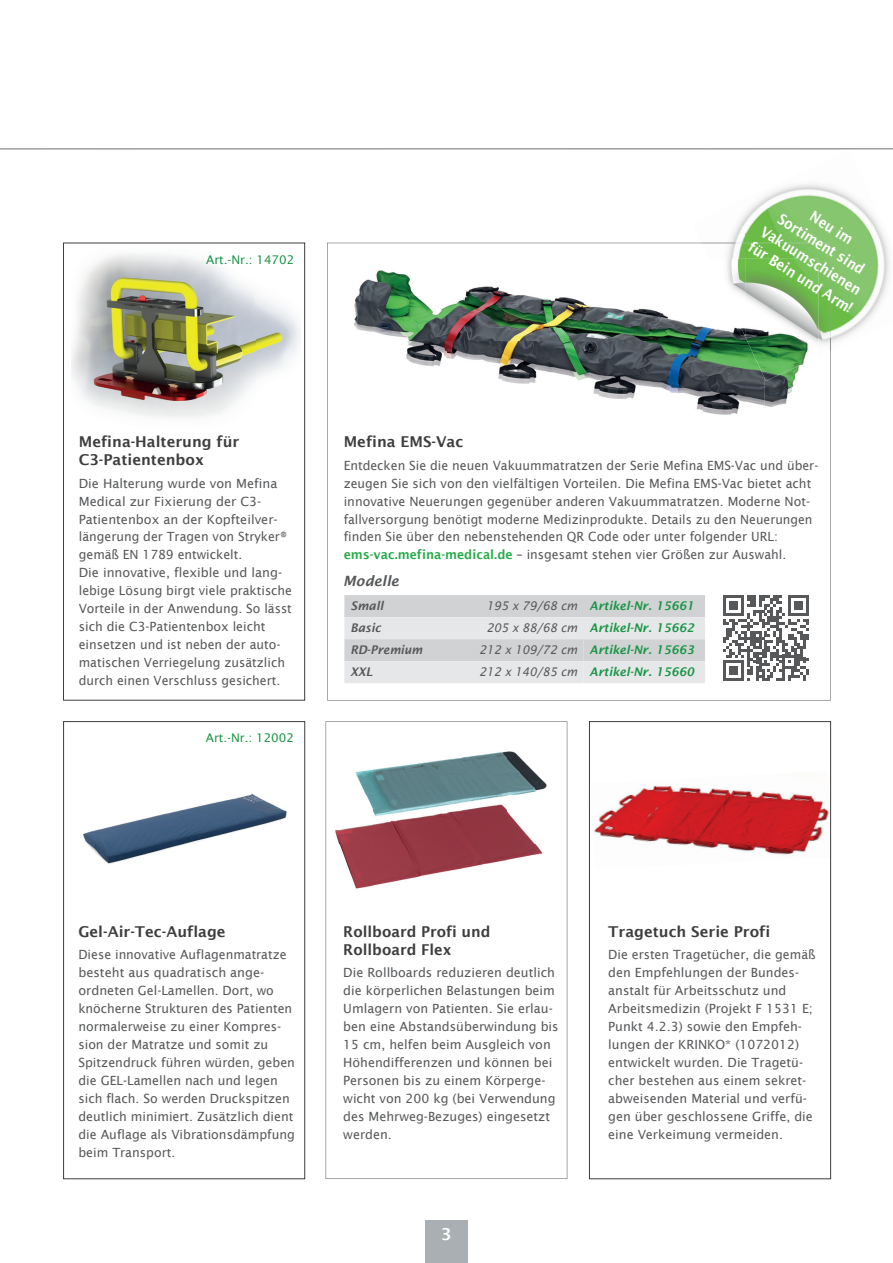
<style>
.page{position:relative;width:893px;height:1263px;background:#fff}
.page>*{position:absolute;margin:0;border:0;box-sizing:border-box;transform-origin:0 0}
.t1{font:600 16.5px "Lucida Sans";color:#fff}
.t2{font:600 15px/18px "Lucida Sans";color:#3e3e3f}
.t3{font:600 15px/19.5px "Lucida Sans";color:#fff;scale:.88 1}
.t4{font:italic 600 14.25px "Lucida Sans";color:#57585a}
.t5{font:12.75px/18px "Lucida Sans";color:#57585a}
.t6{font:italic 600 12px "Lucida Sans";color:#1a9547}
.t7{font:12px "Lucida Sans";color:#1a9547}
.t8{font:italic 600 12px "Lucida Sans";color:#57585a}
.t9{font:italic 600 12px "Lucida Sans";color:#57585a;scale:.95 1}
.s1{font-weight:600;color:#29ab4a}
.s2{font-weight:400;color:#57585a}
</style>
<div class="page">
<svg style="left:327px;top:243px;width:504px;height:457px"></svg>
<img style="left:594px;top:771px;width:238px;height:98px">
<div style="left:589px;top:721px;width:242px;height:458px;border:1px solid #3e3e3f"></div>
<svg style="left:326px;top:721px;width:241px;height:458px"></svg>
<img style="left:72px;top:254px;width:229px;height:164px">
<hr style="left:0;top:148px;width:893px;height:1px;background:#6c6d70">
<div style="left:425px;top:1220px;width:43px;height:43px;background:#a9afb2"></div>
<div style="left:63px;top:243px;width:242px;height:457px;border:1px solid #3e3e3f"></div>
<img style="left:82px;top:794px;width:205px;height:70px">
<div style="left:63px;top:721px;width:242px;height:458px;border:1px solid #3e3e3f"></div>
<img style="left:329px;top:746px;width:223px;height:148px">
<img style="left:335px;top:259px;width:366px;height:83px">
<img style="left:335px;top:342px;width:429px;height:83px">
<img style="left:764px;top:381px;width:54px;height:44px">
<svg style="left:723px;top:595px;width:86px;height:86px"></svg>
<svg style="left:344px;top:595px;width:361px;height:88px;background:#dbdcde"></svg>
<img style="left:731px;top:184px;width:159px;height:173px">
<img style="left:692px;top:205px;width:65px;height:54px">
<img style="left:701px;top:243px;width:130px;height:108px">
<img style="left:745px;top:259px;width:73px;height:122px">
<img style="left:709px;top:259px;width:36px;height:78px">
<p class="t7" style="left:206px;top:253px;width:90px">Art.-Nr.: 14702</p>
<p class="t2" style="left:79px;top:433px;width:162px">Mefina-Halterung für<br>C3-Patientenbox</p>
<p class="t5" style="left:79px;top:474px;width:215px">Die Halterung wurde von Mefina Medical zur Fixierung der C3- Patientenbox an der Kopfteilver&shy;längerung der Tragen von Stryker® gemäß EN 1789 entwickelt.<br>Die innovative, flexible und lang&shy;lebige Lösung birgt viele praktische Vorteile in der Anwendung. So lässt sich die C3-Patientenbox leicht einsetzen und ist neben der auto&shy;matischen Verriegelung zusätzlich durch einen Verschluss gesichert.</p>
<p class="t7" style="left:206px;top:731px;width:90px">Art.-Nr.: 12002</p>
<p class="t3" style="left:816px;top:207px;width:56px;rotate:32deg">Neu im</p>
<p class="t3" style="left:784px;top:209px;width:114px;rotate:32deg">Sortiment sind</p>
<p class="t3" style="left:766px;top:221px;width:137px;rotate:32deg">Vakuumschienen für Bein und Arm!</p>
<p class="t2" style="left:344px;top:433px;width:121px">Mefina EMS-Vac</p>
<p class="t5" style="left:344px;top:456px;width:476px">Entdecken Sie die neuen Vakuummatratzen der Serie Mefina EMS-Vac und über&shy;zeugen Sie sich von den vielfältigen Vorteilen. Die Mefina EMS-Vac bietet acht innovative Neuerungen gegenüber anderen Vakuummatratzen. Moderne Not&shy;fallversorgung benötigt moderne Medizinprodukte. Details zu den Neuerungen finden Sie über den nebenstehenden QR Code oder unter folgender URL: <span class="s1">ems-vac.mefina-medical.de</span> – insgesamt stehen vier Größen zur Auswahl.</p>
<p class="t4" style="left:343px;top:573px;width:57px">Modelle</p>
<p class="t8" style="left:350px;top:599px;width:34px">Small</p>
<p class="t6" style="left:487px;top:599px;width:209px"><span class="s2">195 x 79/68 cm</span> Artikel-Nr. 15661</p>
<p class="t8" style="left:350px;top:621px;width:32px">Basic</p>
<p class="t6" style="left:487px;top:621px;width:209px"><span class="s2">205 x 88/68 cm</span> Artikel-Nr. 15662</p>
<p class="t9" style="left:350px;top:643px;width:77px">RD-Premium</p>
<p class="t6" style="left:479px;top:643px;width:216px"><span class="s2">212 x 109/72 cm</span> Artikel-Nr. 15663</p>
<p class="t8" style="left:350px;top:665px;width:24px">XXL</p>
<p class="t6" style="left:479px;top:665px;width:216px"><span class="s2">212 x 140/85 cm</span> Artikel-Nr. 15660</p>
<p class="t2" style="left:78px;top:922px;width:149px">Gel-Air-Tec-Auflage</p>
<p class="t5" style="left:78px;top:946px;width:218px">Diese innovative Auflagenmatratze besteht aus quadratisch ange&shy;ordneten Gel-Lamellen. Dort, wo knöcherne Strukturen des Patienten normalerweise zu einer Kompres&shy;sion der Matratze und somit zu<br>Spitzendruck führen würden, geben die GEL-Lamellen nach und legen sich flach. So werden Druckspitzen deutlich minimiert. Zusätzlich dient die Auflage als Vibrationsdämpfung beim Transport.</p>
<p class="t2" style="left:343px;top:922px;width:149px">Rollboard Profi und<br>Rollboard Flex</p>
<p class="t5" style="left:343px;top:964px;width:217px">Die Rollboards reduzieren deutlich die körperlichen Belastungen beim<br>Umlagern von Patienten. Sie erlau&shy;ben eine Abstandsüberwindung bis<br>15 cm, helfen beim Ausgleich von<br>Höhendifferenzen und können bei<br>Personen bis zu einem Körperge&shy;wicht von 200 kg (bei Verwendung des Mehrweg-Bezuges) eingesetzt werden.</p>
<p class="t1" style="left:441px;top:1224px;width:12px">3</p>
<p class="t2" style="left:608px;top:922px;width:164px">Tragetuch Serie Profi</p>
<p class="t5" style="left:608px;top:946px;width:209px">Die ersten Tragetücher, die gemäß den Empfehlungen der Bundes&shy;anstalt für Arbeitsschutz und<br>Arbeitsmedizin (Projekt F 1531 E;<br>Punkt 4.2.3) sowie den Empfeh&shy;lungen der KRINKO* (1072012) entwickelt wurden. Die Tragetü&shy;cher bestehen aus einem sekret&shy;abweisenden Material und verfü&shy;gen über geschlossene Griffe, die eine Verkeimung vermeiden.</p>
</div>
